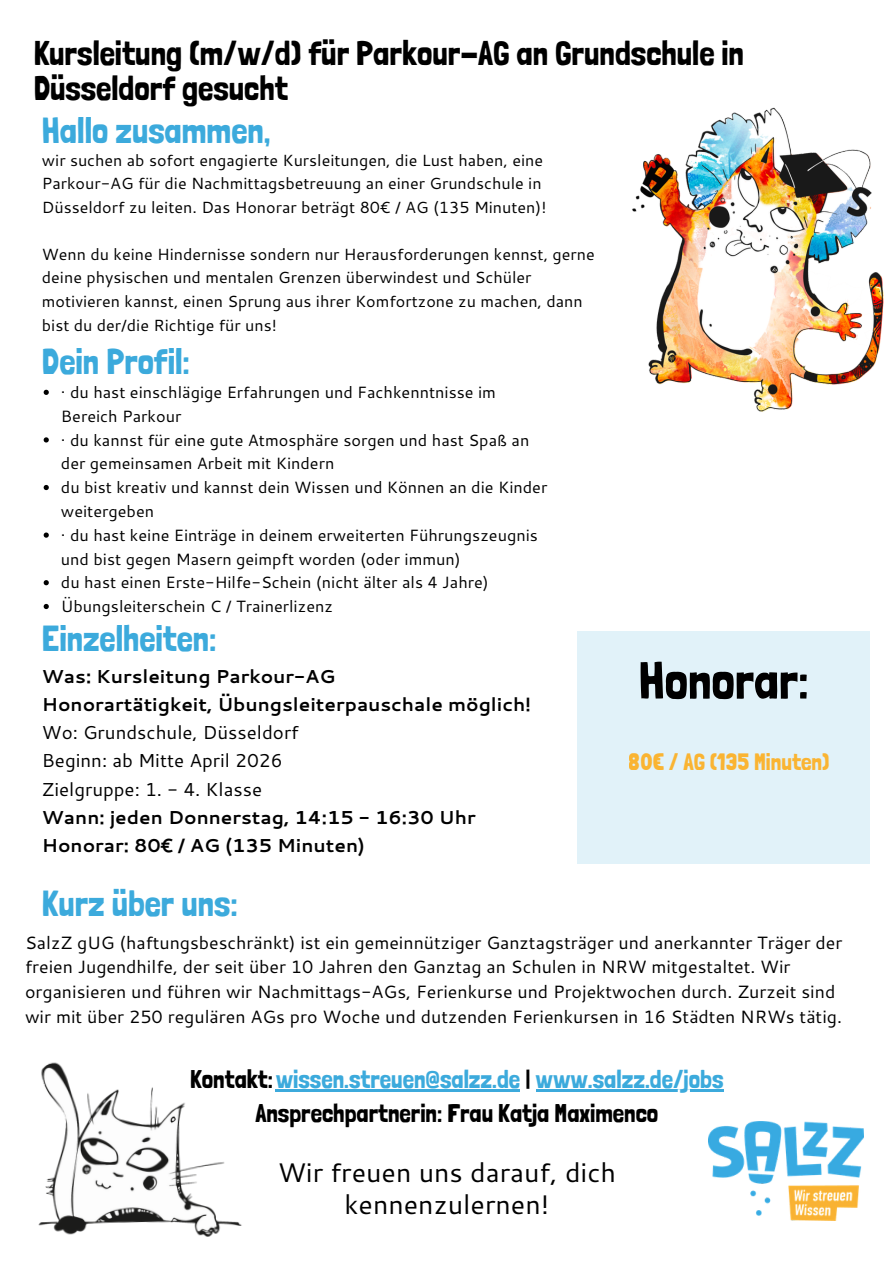
<style>
.page{position:relative;width:894px;height:1264px;background:#fff}
.page>*{position:absolute;margin:0;border:0;box-sizing:border-box;transform-origin:0 0}
.t1{font:52.2px "Londrina Solid";color:#000}
.t2{font:36.15px "Londrina Solid";color:#3caadc}
.t3{font:34.2px/35.2px "Londrina Solid";color:#000}
.t4{font:26.85px/32.4px "Cantarell";color:#000;text-align:center}
.t5{font:25.5px/35px "Londrina Solid";color:#000;text-align:center}
.t6{font:23.55px "Londrina Solid";color:#fab432}
.t7{font:700 18.75px/28.2px "Cantarell";color:#000}
.t8{font:18.75px/28.2px "Cantarell";color:#000}
.t9{font:17.7px/24.8px "Cantarell";color:#000}
.t10{font:16.2px/23.9px "Cantarell";color:#000}
.t11{font:16.05px/23.5px "Cantarell";color:#000}
.s1{color:#3caadc}
</style>
<div class="page">
<img style="left:708px;top:1121px;width:155px;height:99px">
<img style="left:38px;top:1062px;width:204px;height:175px">
<div style="left:577px;top:631px;width:292px;height:232px;background:#e1f2f9"></div>
<img style="left:632px;top:107px;width:252px;height:305px">
<hr style="left:275px;top:1089px;width:245px;height:3px;background:#3caadc">
<hr style="left:535px;top:1089px;width:188px;height:3px;background:#3caadc">
<svg style="left:44px;top:390px;width:5px;height:5px"></svg>
<svg style="left:44px;top:437px;width:5px;height:5px"></svg>
<svg style="left:44px;top:485px;width:5px;height:5px"></svg>
<svg style="left:44px;top:532px;width:5px;height:5px"></svg>
<svg style="left:44px;top:580px;width:5px;height:5px"></svg>
<svg style="left:44px;top:604px;width:5px;height:5px"></svg>
<h3 class="t3" style="left:33px;top:35px;width:711px">Kursleitung (m/w/d) für Parkour-AG an Grundschule in<br>Düsseldorf gesucht</h3>
<h2 class="t2" style="left:42px;top:109px;width:230px">Hallo zusammen,</h2>
<p class="t11" style="left:42px;top:147px;width:506px">wir suchen ab sofort engagierte Kursleitungen, die Lust haben, eine<br>Parkour-AG für die Nachmittagsbetreuung an einer Grundschule in<br>Düsseldorf zu leiten. Das Honorar beträgt 80€ / AG (135 Minuten)!</p>
<p class="t11" style="left:42px;top:242px;width:554px">Wenn du keine Hindernisse sondern nur Herausforderungen kennst, gerne deine physischen und mentalen Grenzen überwindest und Schüler motivieren kannst, einen Sprung aus ihrer Komfortzone zu machen, dann bist du der/die Richtige für uns!</p>
<h2 class="t2" style="left:42px;top:340px;width:149px">Dein Profil:</h2>
<p class="t10" style="left:61px;top:380px;width:488px">· du hast einschlägige Erfahrungen und Fachkenntnisse im Bereich Parkour<br>· du kannst für eine gute Atmosphäre sorgen und hast Spaß an der gemeinsamen Arbeit mit Kindern<br>du bist kreativ und kannst dein Wissen und Können an die Kinder weitergeben<br>· du hast keine Einträge in deinem erweiterten Führungszeugnis und bist gegen Masern geimpft worden (oder immun)<br>du hast einen Erste-Hilfe-Schein (nicht älter als 4 Jahre)<br>Übungsleiterschein C / Trainerlizenz</p>
<h2 class="t2" style="left:42px;top:617px;width:176px">Einzelheiten:</h2>
<p class="t7" style="left:42px;top:661px;width:490px">Was: Kursleitung Parkour-AG<br>Honorartätigkeit, Übungsleiterpauschale möglich!</p>
<p class="t8" style="left:42px;top:718px;width:258px">Wo: Grundschule, Düsseldorf<br>Beginn: ab Mitte April 2026<br>Zielgruppe: 1. - 4. Klasse</p>
<p class="t7" style="left:42px;top:802px;width:435px">Wann: jeden Donnerstag, 14:15 - 16:30 Uhr<br>Honorar: 80€ / AG (135 Minuten)</p>
<h2 class="t2" style="left:42px;top:882px;width:197px">Kurz über uns:</h2>
<h1 class="t1" style="left:638px;top:649px;width:172px">Honorar:</h1>
<h3 class="t6" style="left:628px;top:747px;width:202px">80€ / AG (135 Minuten)</h3>
<p class="t9" style="left:25px;top:929px;width:818px">SalzZ gUG (haftungsbeschränkt) ist ein gemeinnütziger Ganztagsträger und anerkannter Träger der freien Jugendhilfe, der seit über 10 Jahren den Ganztag an Schulen in NRW mitgestaltet. Wir organisieren und führen wir Nachmittags-AGs, Ferienkurse und Projektwochen durch. Zurzeit sind wir mit über 250 regulären AGs pro Woche und dutzenden Ferienkursen in 16 Städten NRWs tätig.</p>
<h3 class="t5" style="left:190px;top:1061px;width:535px">Kontakt:<span class="s1">wissen.streuen@salzz.de</span> | <span class="s1">www.salzz.de/jobs<br></span>Ansprechpartnerin: Frau Katja Maximenco</h3>
<h3 class="t4" style="left:277px;top:1154px;width:340px">Wir freuen uns darauf, dich kennenzulernen!</h3>
</div>
